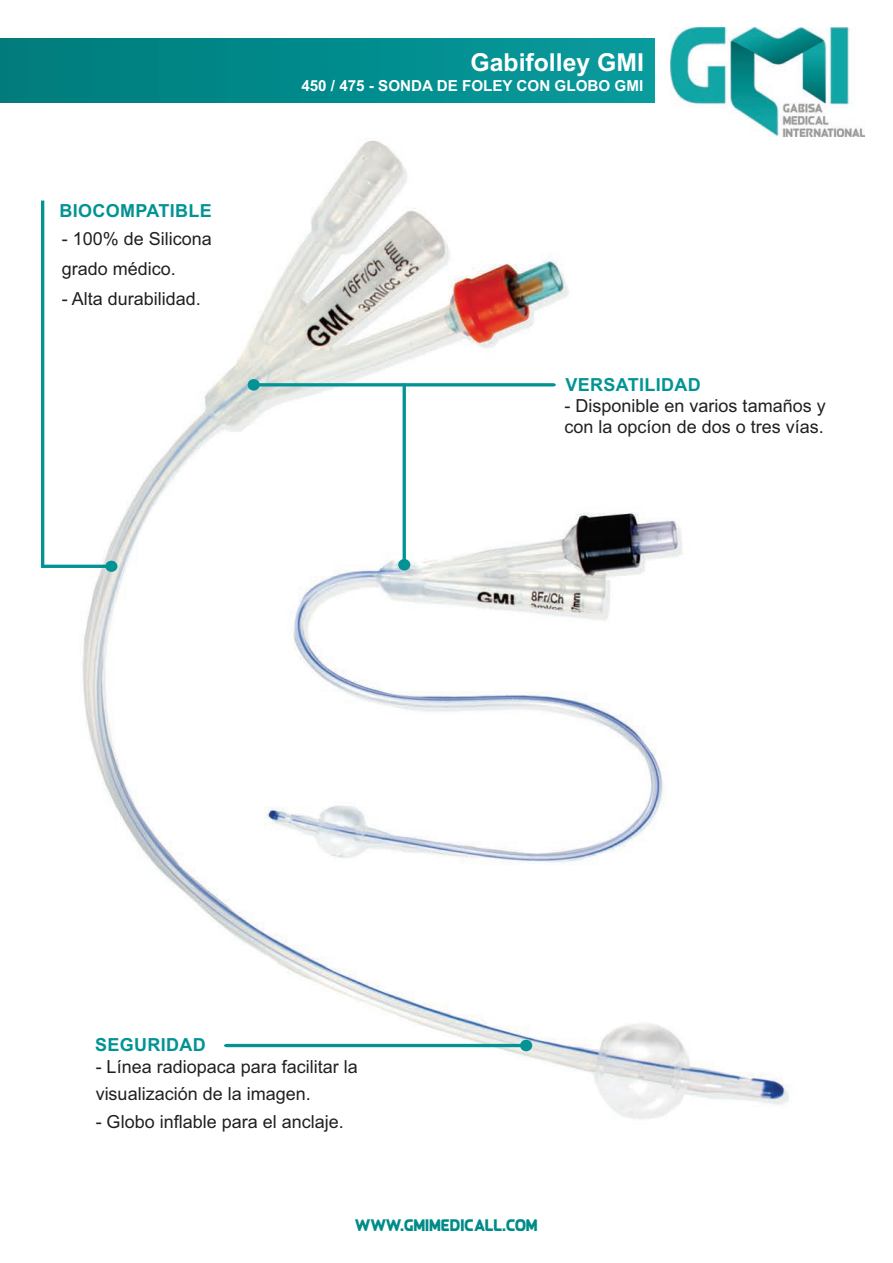
<style>
.page{position:relative;width:893px;height:1263px;background:#fff}
.page>*{position:absolute;margin:0;border:0;box-sizing:border-box;transform-origin:0 0}
.t1{font:700 24.75px "Arial";color:#fff}
.t2{font:18px/20.1px "Arial";color:#231f20}
.t3{font:700 18px "Arial";letter-spacing:.015em;color:#039395}
.t4{font:17.1px "Queenof Camelot 2.0";color:#008b89}
.t5{font:700 15.15px "Arial";color:#fff}
</style>
<div class="page">
<img style="left:0;top:38px;width:865px;height:1081px">
<div style="left:0;top:39px;width:654px;height:63px;background:linear-gradient(to right,#007b7b,#089b9d)"></div>
<img style="left:670px;top:27px;width:194px;height:109px">
<div style="left:248px;top:379px;width:12px;height:12px;background:#039395;border-radius:50%"></div>
<div style="left:105px;top:561px;width:12px;height:11px;background:#039395;border-radius:50%"></div>
<svg style="left:41px;top:201px;width:70px;height:367px"></svg>
<svg style="left:254px;top:383px;width:302px;height:183px"></svg>
<div style="left:398px;top:559px;width:12px;height:11px;background:#039395;border-radius:50%"></div>
<svg style="left:224px;top:1044px;width:296px;height:3px"></svg>
<div style="left:520px;top:1040px;width:12px;height:11px;background:#039395;border-radius:50%"></div>
<h1 class="t1" style="left:471px;top:53px;width:175px">Gabifolley GMI</h1>
<p class="t3" style="left:60px;top:204px;width:154px">BIOCOMPATIBLE</p>
<p class="t2" style="left:62px;top:226px;width:152px;line-height:30px">- 100% de Silicona grado médico.</p>
<p class="t2" style="left:62px;top:290px;width:141px">- Alta durabilidad.</p>
<p class="t5" style="left:301px;top:79px;width:343px">450 / 475 - SONDA DE FOLEY CON GLOBO GMI</p>
<p class="t3" style="left:566px;top:378px;width:137px">VERSATILIDAD</p>
<p class="t2" style="left:565px;top:398px;width:263px">- Disponible en varios tamaños y con la opcíon de dos o tres vías.</p>
<p class="t3" style="left:95px;top:1038px;width:112px">SEGURIDAD</p>
<p class="t2" style="left:96px;top:1054px;width:264px;line-height:27.5px">- Línea radiopaca para facilitar la visualización de la imagen.</p>
<p class="t2" style="left:96px;top:1113px;width:250px">- Globo inflable para el anclaje.</p>
<p class="t4" style="left:355px;top:1215px;width:185px">WWW.GMIMEDICALL.COM</p>
</div>
